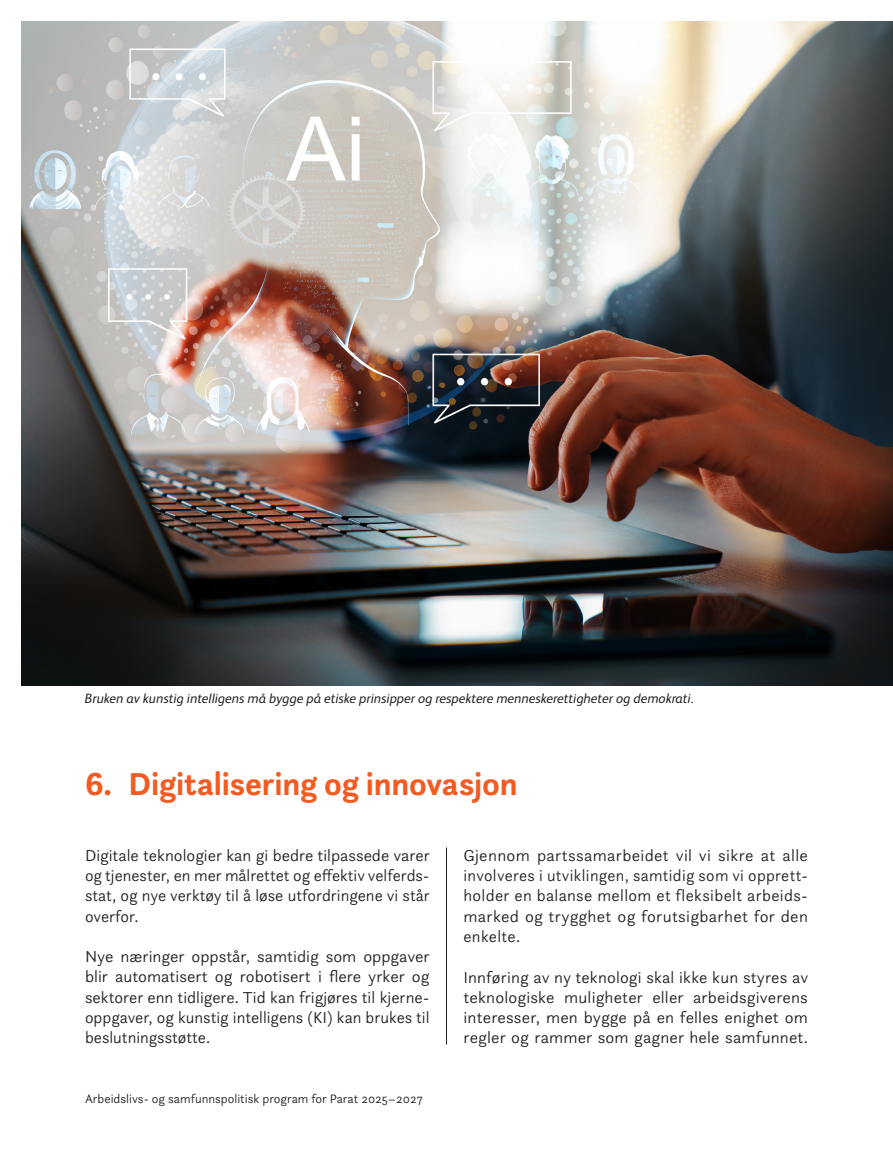
<style>
.page{position:relative;width:893px;height:1149px;background:#fff}
.page>*{position:absolute;margin:0;border:0;box-sizing:border-box;transform-origin:0 0}
.t1{font:700 33px "Questa Sans";letter-spacing:-.005em;color:#f25b21}
.t2{font:300 16.5px/20.2px "Questa Sans";color:#231f20;text-align:justify}
.t3{font:italic 13.5px "FS Albert";color:#231f20}
.t4{font:300 12.75px "Questa Sans";color:#231f20}
</style>
<div class="page">
<hr style="left:446px;top:847px;width:1px;height:197px;background:#231f20">
<img style="left:21px;top:21px;width:872px;height:663px">
<p class="t3" style="left:85px;top:690px;width:610px">Bruken av kunstig intelligens må bygge på etiske prinsipper og respektere menneskerettigheter og demokrati.</p>
<h1 class="t1" style="left:85px;top:762px;width:434px">6. Digitalisering og innovasjon</h1>
<p class="t2" style="left:85px;top:844px;width:346px">Digitale teknologier kan gi bedre tilpassede varer og tjenester, en mer målrettet og effektiv velferds&shy;stat, og nye verktøy til å løse utfordringene vi står overfor.</p>
<p class="t2" style="left:85px;top:945px;width:346px">Nye næringer oppstår, samtidig som oppgaver blir automatisert og robotisert i flere yrker og sektorer enn tidligere. Tid kan frigjøres til kjerne&shy;oppgaver, og kunstig intelligens (KI) kan brukes til beslutningsstøtte.</p>
<p class="t4" style="left:85px;top:1090px;width:339px">Arbeidslivs- og samfunnspolitisk program for Parat 2025–2027</p>
<p class="t2" style="left:463px;top:844px;width:346px">Gjennom partssamarbeidet vil vi sikre at alle involveres i utviklingen, samtidig som vi opprett&shy;holder en balanse mellom et fleksibelt arbeids&shy;marked og trygghet og forutsigbarhet for den enkelte.</p>
<p class="t2" style="left:463px;top:966px;width:346px">Innføring av ny teknologi skal ikke kun styres av teknologiske muligheter eller arbeidsgiverens interesser, men bygge på en felles enighet om regler og rammer som gagner hele samfunnet.</p>
</div>
